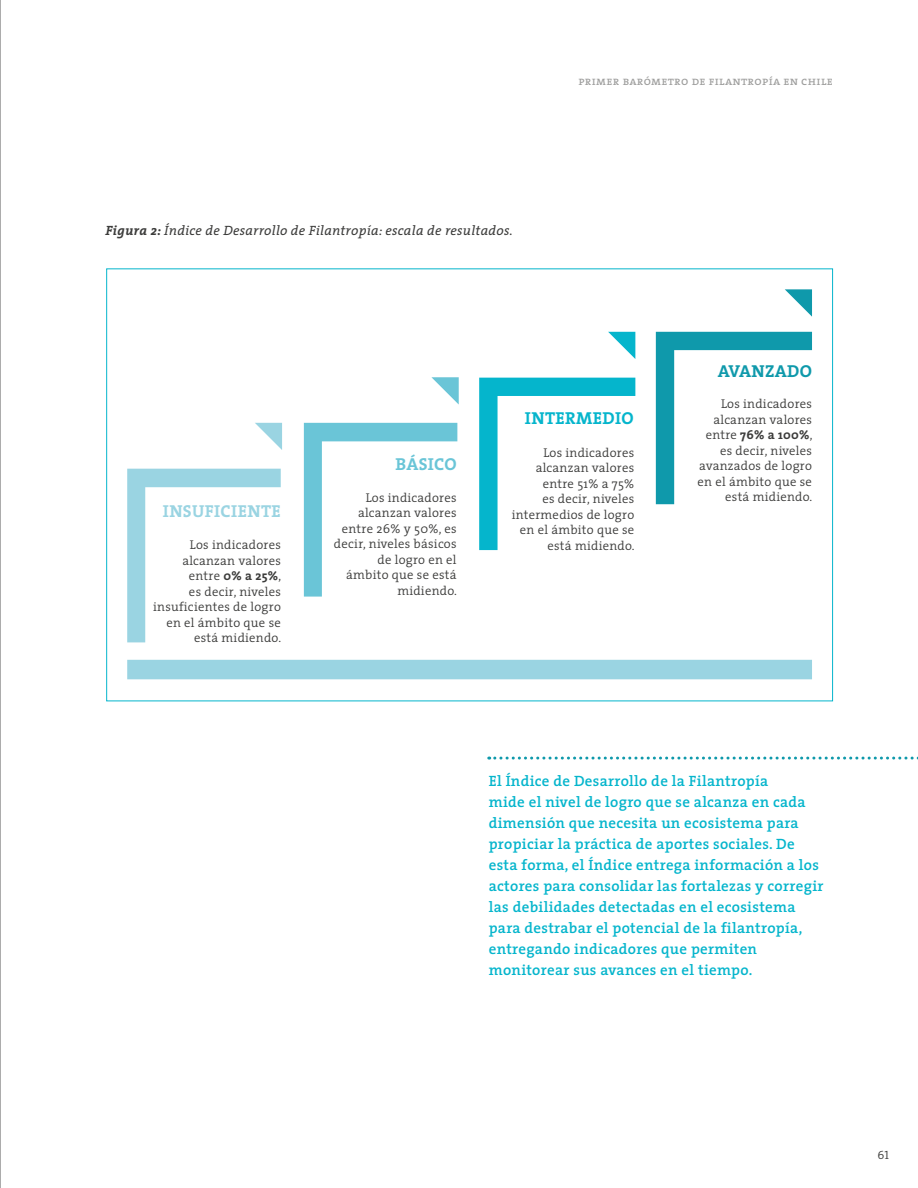
<style>
.page{position:relative;width:918px;height:1188px;background:#fff}
.page>*{position:absolute;margin:0;border:0;box-sizing:border-box;transform-origin:0 0}
.t1{font:700 17.4px "The Serif";letter-spacing:.02em;color:#9ad4e2}
.t2{font:700 17.4px "The Serif";letter-spacing:.02em;color:#05b5cc}
.t3{font:700 17.4px "The Serif";letter-spacing:.02em;color:#0f99ab}
.t4{font:700 17.4px "The Serif";letter-spacing:.02em;color:#6ac5d7}
.t5{font:600 15px/21px "The Serif";letter-spacing:.02em;color:#05b5cc}
.t6{font:italic 13.5px "The Serif";letter-spacing:.02em;color:#3c3c3b}
.t7{font:300 12.75px/15.6px "The Serif";letter-spacing:.02em;color:#3c3c3b;text-align:right}
.t8{font:12px "The Serif Regular Caps";letter-spacing:.02em;color:#9d9d9c}
.t9{font:12px "The Serif Semi Light Caps";color:#3c3c3b}
.s1{font-weight:700}
</style>
<div class="page">
<hr style="left:0;top:0;width:1px;height:1188px;background:#878787">
<svg style="left:489px;top:757px;width:429px;height:3px"></svg>
<div style="left:127px;top:660px;width:685px;height:19px;background:#9ad4e2"></div>
<svg style="left:127px;top:469px;width:154px;height:173px"></svg>
<svg style="left:304px;top:423px;width:153px;height:174px"></svg>
<svg style="left:479px;top:378px;width:156px;height:172px"></svg>
<svg style="left:656px;top:332px;width:156px;height:172px"></svg>
<svg style="left:255px;top:423px;width:27px;height:27px"></svg>
<svg style="left:431px;top:377px;width:28px;height:27px"></svg>
<svg style="left:608px;top:332px;width:27px;height:27px"></svg>
<svg style="left:785px;top:289px;width:27px;height:28px"></svg>
<p class="t6" style="left:105px;top:219px;width:409px"><span class="s1">Figura 2:</span> Índice de Desarrollo de Filantropía: escala de resultados.</p>
<p class="t8" style="left:578px;top:71px;width:256px">primer barómetro de filantropía en chile</p>
<h1 class="t3" style="left:718px;top:357px;width:96px">AVANZADO</h1>
<h1 class="t1" style="left:163px;top:497px;width:120px">INSUFICIENTE</h1>
<p class="t7" style="left:153px;top:537px;width:130px">Los indicadores alcanzan valores entre <span class="s1">0% a 25%</span>,<br>es decir, niveles insuficientes de logro en el ámbito que se está midiendo.</p>
<h1 class="t4" style="left:396px;top:449px;width:63px">BÁSICO</h1>
<p class="t7" style="left:334px;top:489px;width:125px">Los indicadores alcanzan valores entre 26% y 50%, es decir, niveles básicos de logro en el ámbito que se está midiendo.</p>
<h1 class="t2" style="left:525px;top:404px;width:110px">INTERMEDIO</h1>
<p class="t7" style="left:512px;top:444px;width:124px">Los indicadores alcanzan valores entre 51% a 75%<br>es decir, niveles intermedios de logro en el ámbito que se está midiendo.</p>
<p class="t7" style="left:698px;top:396px;width:116px">Los indicadores alcanzan valores entre <span class="s1">76% a 100%</span>, es decir, niveles avanzados de logro en el ámbito que se está midiendo.</p>
<p class="t5" style="left:489px;top:770px;width:336px">El Índice de Desarrollo de la Filantropía<br>mide el nivel de logro que se alcanza en cada dimensión que necesita un ecosistema para propiciar la práctica de aportes sociales. De esta forma, el Índice entrega información a los actores para consolidar las fortalezas y corregir las debilidades detectadas en el ecosistema para destrabar el potencial de la filantropía, entregando indicadores que permiten monitorear sus avances en el tiempo.</p>
<p class="t9" style="left:877px;top:1145px;width:13px">61</p>
</div>
